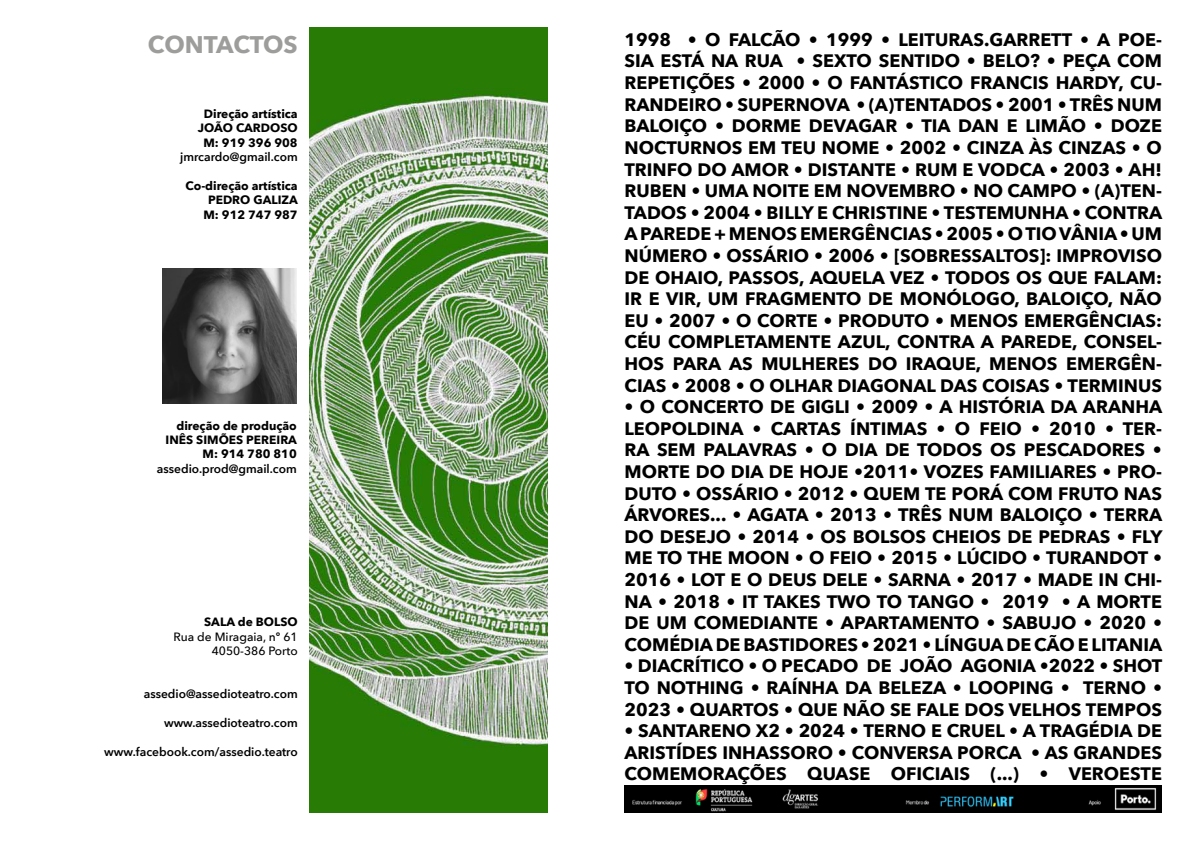
<style>
.page{position:relative;width:1191px;height:842px;background:#fff}
.page>*{position:absolute;margin:0;border:0;box-sizing:border-box;transform-origin:0 0}
.t1{font:700 24px "Avenir Next";letter-spacing:-.01em;color:#9d9d9c}
.t2{font:700 18px/21.6px "Avenir Next";color:#000;text-align:justify}
.t3{font:700 12px/14.4px "Avenir Next";color:#000;text-align:right}
.t4{font:600 12px "Avenir Next";color:#000}
.t5{font:500 12px/14.4px "Avenir Next";color:#000;text-align:right}
</style>
<div class="page">
<img style="left:624px;top:786px;width:538px;height:26px">
<img style="left:309px;top:28px;width:238px;height:785px">
<img style="left:163px;top:269px;width:134px;height:134px">
<h1 class="t1" style="left:148px;top:24px;width:151px">CONTACTOS</h1>
<p class="t3" style="left:198px;top:106px;width:101px;text-align:center">Direção artística<br>JOÃO CARDOSO<br>M: 919 396 908</p>
<p class="t4" style="left:180px;top:147px;width:119px">jmrcardo@gmail.com</p>
<p class="t3" style="left:185px;top:178px;width:114px">Co-direção artística<br>PEDRO GALIZA<br>M: 912 747 987</p>
<p class="t3" style="left:166px;top:418px;width:133px">direção de produção<br>INÊS SIMÕES PEREIRA<br>M: 914 780 810</p>
<p class="t4" style="left:157px;top:458px;width:141px">assedio.prod@gmail.com</p>
<p class="t3" style="left:204px;top:615px;width:95px">SALA de BOLSO</p>
<p class="t5" style="left:174px;top:629px;width:126px">Rua de Miragaia, nº 61<br>4050-386 Porto</p>
<p class="t4" style="left:144px;top:684px;width:155px">assedio@assedioteatro.com</p>
<p class="t4" style="left:164px;top:712px;width:135px">www.assedioteatro.com</p>
<p class="t4" style="left:104px;top:741px;width:195px">www.facebook.com/assedio.teatro</p>
<p class="t2" style="left:624px;top:29px;width:539px">1998 • O FALCÃO • 1999 • LEITURAS.GARRETT • A POE-SIA ESTÁ NA RUA • SEXTO SENTIDO • BELO? • PEÇA COM REPETIÇÕES • 2000 • O FANTÁSTICO FRANCIS HARDY, CU-RANDEIRO • SUPERNOVA • (A)TENTADOS • 2001 • TRÊS NUM BALOIÇO • DORME DEVAGAR • TIA DAN E LIMÃO • DOZE NOCTURNOS EM TEU NOME • 2002 • CINZA ÀS CINZAS • O TRINFO DO AMOR • DISTANTE • RUM E VODCA • 2003 • AH!<br>RUBEN • UMA NOITE EM NOVEMBRO • NO CAMPO • (A)TEN-TADOS • 2004 • BILLY E CHRISTINE • TESTEMUNHA • CONTRA A PAREDE + MENOS EMERGÊNCIAS • 2005 • O TIO VÂNIA • UM NÚMERO • OSSÁRIO • 2006 • [SOBRESSALTOS]: IMPROVISO DE OHAIO, PASSOS, AQUELA VEZ • TODOS OS QUE FALAM:<br>IR E VIR, UM FRAGMENTO DE MONÓLOGO, BALOIÇO, NÃO EU • 2007 • O CORTE • PRODUTO • MENOS EMERGÊNCIAS:<br>CÉU COMPLETAMENTE AZUL, CONTRA A PAREDE, CONSEL-HOS PARA AS MULHERES DO IRAQUE, MENOS EMERGÊN-CIAS • 2008 • O OLHAR DIAGONAL DAS COISAS • TERMINUS</p>
<p class="t2" style="left:624px;top:396px;width:539px">• O CONCERTO DE GIGLI • 2009 • A HISTÓRIA DA ARANHA LEOPOLDINA • CARTAS ÍNTIMAS • O FEIO • 2010 • TER-RA SEM PALAVRAS • O DIA DE TODOS OS PESCADORES • MORTE DO DIA DE HOJE •2011• VOZES FAMILIARES • PRO-DUTO • OSSÁRIO • 2012 • QUEM TE PORÁ COM FRUTO NAS ÁRVORES... • AGATA • 2013 • TRÊS NUM BALOIÇO • TERRA DO DESEJO • 2014 • OS BOLSOS CHEIOS DE PEDRAS • FLY ME TO THE MOON • O FEIO • 2015 • LÚCIDO • TURANDOT • 2016 • LOT E O DEUS DELE • SARNA • 2017 • MADE IN CHI-NA • 2018 • IT TAKES TWO TO TANGO • 2019 • A MORTE DE UM COMEDIANTE • APARTAMENTO • SABUJO • 2020 • COMÉDIA DE BASTIDORES • 2021 • LÍNGUA DE CÃO E LITANIA</p>
<p class="t2" style="left:624px;top:655px;width:539px">• DIACRÍTICO • O PECADO DE JOÃO AGONIA •2022 • SHOT TO NOTHING • RAÍNHA DA BELEZA • LOOPING • TERNO • 2023 • QUARTOS • QUE NÃO SE FALE DOS VELHOS TEMPOS</p>
<p class="t2" style="left:624px;top:720px;width:539px">• SANTARENO X2 • 2024 • TERNO E CRUEL • A TRAGÉDIA DE ARISTÍDES INHASSORO • CONVERSA PORCA • AS GRANDES COMEMORAÇÕES QUASE OFICIAIS (...) • VEROESTE</p>
</div>
